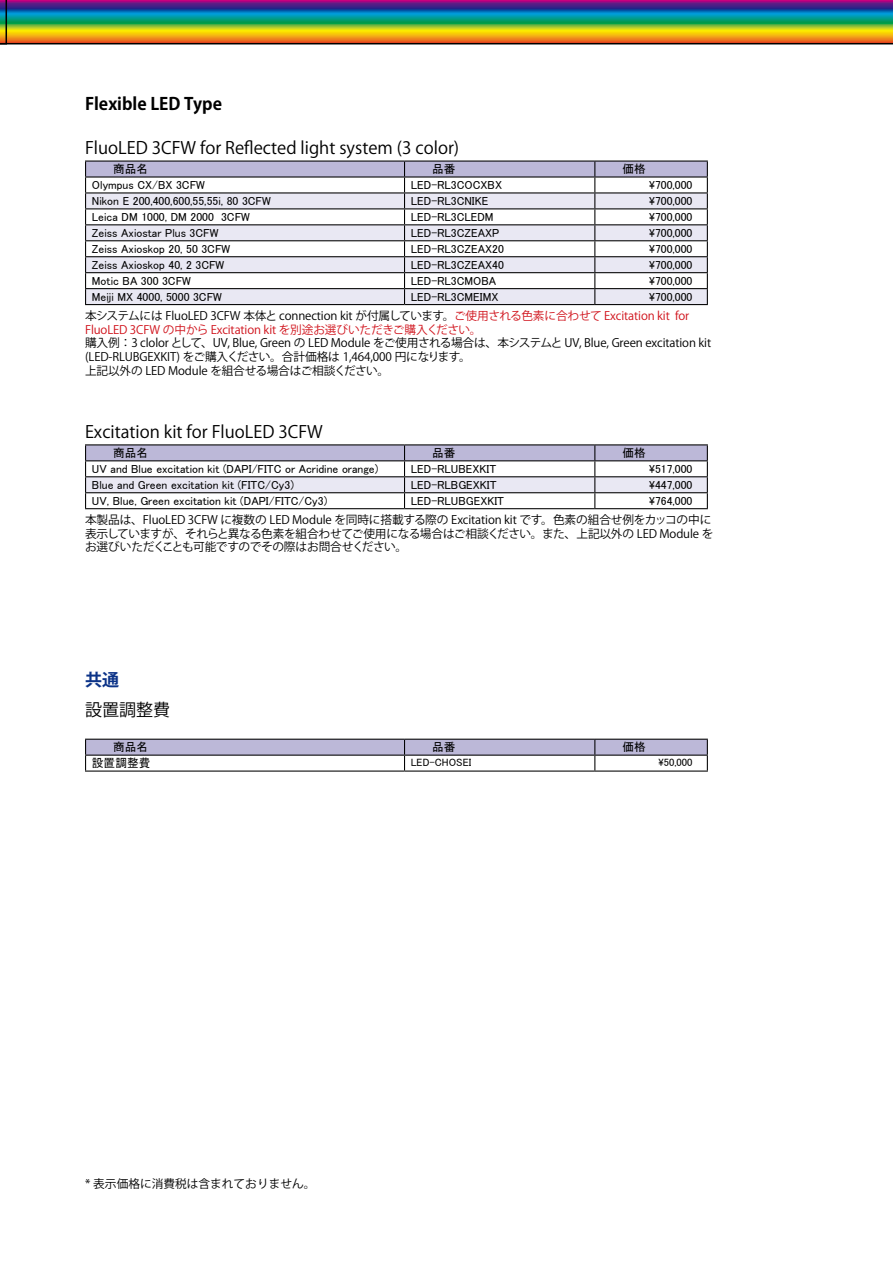
<style>
.page{position:relative;width:893px;height:1263px;background:#fff}
.page>*{position:absolute;margin:0;border:0;box-sizing:border-box;transform-origin:0 0}
.t1{font:16.95px "Koz Go Pro";color:#000}
.t2{font:700 16.95px "Koz Go Pro";color:#000}
.t3{font:700 16.95px "Koz Go Pro";color:#0c3388}
.t4{font:11.7px "MS P Gothic";color:#000}
.t5{font:11.7px/13.8px "Koz Go Pro";letter-spacing:-.01em;color:#000}
.t6{font:11.7px/13.8px "Koz Go Pro";letter-spacing:-.01em;color:#d0121b}
.t7{font:10.65px "MS P Gothic";color:#000}
.s1{color:#000}
</style>
<div class="page">
<svg style="left:85px;top:161px;width:623px;height:143px"></svg>
<hr style="left:85px;top:304px;width:320px;height:1px;background:#000">
<hr style="left:405px;top:304px;width:190px;height:1px;background:#000">
<hr style="left:595px;top:304px;width:113px;height:1px;background:#000">
<hr style="left:85px;top:444px;width:320px;height:1px;background:#000">
<hr style="left:405px;top:444px;width:190px;height:1px;background:#000">
<hr style="left:595px;top:444px;width:113px;height:1px;background:#000">
<svg style="left:85px;top:445px;width:623px;height:63px"></svg>
<hr style="left:85px;top:508px;width:320px;height:1px;background:#000">
<hr style="left:405px;top:508px;width:190px;height:1px;background:#000">
<hr style="left:595px;top:508px;width:113px;height:1px;background:#000">
<svg style="left:85px;top:739px;width:623px;height:31px"></svg>
<hr style="left:85px;top:770px;width:320px;height:2px;background:#000">
<hr style="left:405px;top:770px;width:190px;height:2px;background:#000">
<hr style="left:595px;top:770px;width:113px;height:2px;background:#000">
<svg style="left:0;top:0;width:893px;height:44px;background:#717f59"></svg>
<h1 class="t2" style="left:85px;top:92px;width:139px">Flexible LED Type</h1>
<h1 class="t1" style="left:85px;top:137px;width:376px">FluoLED 3CFW for Reflected light system (3 color)</h1>
<p class="t4" style="left:113px;top:163px;width:37px">商品名</p>
<p class="t4" style="left:432px;top:163px;width:25px">品番</p>
<p class="t4" style="left:622px;top:163px;width:25px">価格</p>
<p class="t4" style="left:92px;top:179px;width:114px">Olympus CX/BX 3CFW</p>
<p class="t4" style="left:411px;top:179px;width:93px">LED-RL3COCXBX</p>
<p class="t4" style="left:649px;top:179px;width:45px">\700,000</p>
<p class="t4" style="left:92px;top:195px;width:180px">Nikon E 200,400,600,55,55i, 80 3CFW</p>
<p class="t4" style="left:411px;top:195px;width:79px">LED-RL3CNIKE</p>
<p class="t4" style="left:649px;top:195px;width:45px">\700,000</p>
<p class="t4" style="left:92px;top:211px;width:159px">Leica DM 1000, DM 2000 3CFW</p>
<p class="t4" style="left:411px;top:211px;width:84px">LED-RL3CLEDM</p>
<p class="t4" style="left:649px;top:211px;width:45px">\700,000</p>
<p class="t4" style="left:92px;top:227px;width:128px">Zeiss Axiostar Plus 3CFW</p>
<p class="t4" style="left:411px;top:227px;width:90px">LED-RL3CZEAXP</p>
<p class="t4" style="left:649px;top:227px;width:45px">\700,000</p>
<p class="t4" style="left:92px;top:243px;width:140px">Zeiss Axioskop 20, 50 3CFW</p>
<p class="t4" style="left:411px;top:243px;width:94px">LED-RL3CZEAX20</p>
<p class="t4" style="left:649px;top:243px;width:45px">\700,000</p>
<p class="t4" style="left:92px;top:259px;width:134px">Zeiss Axioskop 40, 2 3CFW</p>
<p class="t4" style="left:411px;top:259px;width:94px">LED-RL3CZEAX40</p>
<p class="t4" style="left:649px;top:259px;width:45px">\700,000</p>
<p class="t4" style="left:92px;top:275px;width:100px">Motic BA 300 3CFW</p>
<p class="t4" style="left:411px;top:275px;width:87px">LED-RL3CMOBA</p>
<p class="t4" style="left:649px;top:275px;width:45px">\700,000</p>
<p class="t4" style="left:92px;top:291px;width:131px">Meiji MX 4000, 5000 3CFW</p>
<p class="t4" style="left:411px;top:291px;width:89px">LED-RL3CMEIMX</p>
<p class="t4" style="left:649px;top:291px;width:45px">\700,000</p>
<p class="t6" style="left:85px;top:309px;width:606px"><span class="s1">本システムには FluoLED 3CFW 本体と connection kit が付属しています。</span>ご使用される色素に合わせて Excitation kit for<br>FluoLED 3CFW の中から Excitation kit を別途お選びいただきご購入ください。</p>
<p class="t5" style="left:85px;top:336px;width:628px">購入例：3 clolor として、UV, Blue, Green の LED Module をご使用される場合は、本システムと UV, Blue, Green excitation kit (LED-RLUBGEXKIT) をご購入ください。合計価格は 1,464,000 円になります。<br>上記以外の LED Module を組合せる場合はご相談ください。</p>
<h1 class="t1" style="left:85px;top:421px;width:239px">Excitation kit for FluoLED 3CFW</h1>
<p class="t4" style="left:113px;top:447px;width:37px">商品名</p>
<p class="t4" style="left:432px;top:447px;width:25px">品番</p>
<p class="t4" style="left:622px;top:447px;width:25px">価格</p>
<p class="t4" style="left:92px;top:463px;width:288px">UV and Blue excitation kit (DAPI/FITC or Acridine orange)</p>
<p class="t4" style="left:411px;top:463px;width:87px">LED-RLUBEXKIT</p>
<p class="t4" style="left:649px;top:463px;width:45px">\517,000</p>
<p class="t4" style="left:92px;top:479px;width:203px">Blue and Green excitation kit (FITC/Cy3)</p>
<p class="t4" style="left:411px;top:479px;width:87px">LED-RLBGEXKIT</p>
<p class="t4" style="left:649px;top:479px;width:45px">\447,000</p>
<p class="t4" style="left:92px;top:495px;width:237px">UV, Blue, Green excitation kit (DAPI/FITC/Cy3)</p>
<p class="t4" style="left:411px;top:495px;width:95px">LED-RLUBGEXKIT</p>
<p class="t4" style="left:649px;top:495px;width:45px">\764,000</p>
<p class="t5" style="left:85px;top:513px;width:630px">本製品は、FluoLED 3CFW に複数の LED Module を同時に搭載する際の Excitation kit です。色素の組合せ例をカッコの中に表示していますが、それらと異なる色素を組合わせてご使用になる場合はご相談ください。また、上記以外の LED Module をお選びいただくことも可能ですのでその際はお問合せください。</p>
<h1 class="t3" style="left:85px;top:669px;width:36px">共通</h1>
<h1 class="t1" style="left:85px;top:698px;width:87px">設置調整費</h1>
<p class="t4" style="left:113px;top:741px;width:37px">商品名</p>
<p class="t4" style="left:432px;top:741px;width:25px">品番</p>
<p class="t4" style="left:622px;top:741px;width:25px">価格</p>
<p class="t4" style="left:92px;top:757px;width:60px">設置調整費</p>
<p class="t7" style="left:411px;top:757px;width:62px">LED-CHOSEI</p>
<p class="t7" style="left:658px;top:757px;width:36px">\50,000</p>
<p class="t5" style="left:85px;top:1177px;width:232px">* 表示価格に消費税は含まれておりません。</p>
</div>
